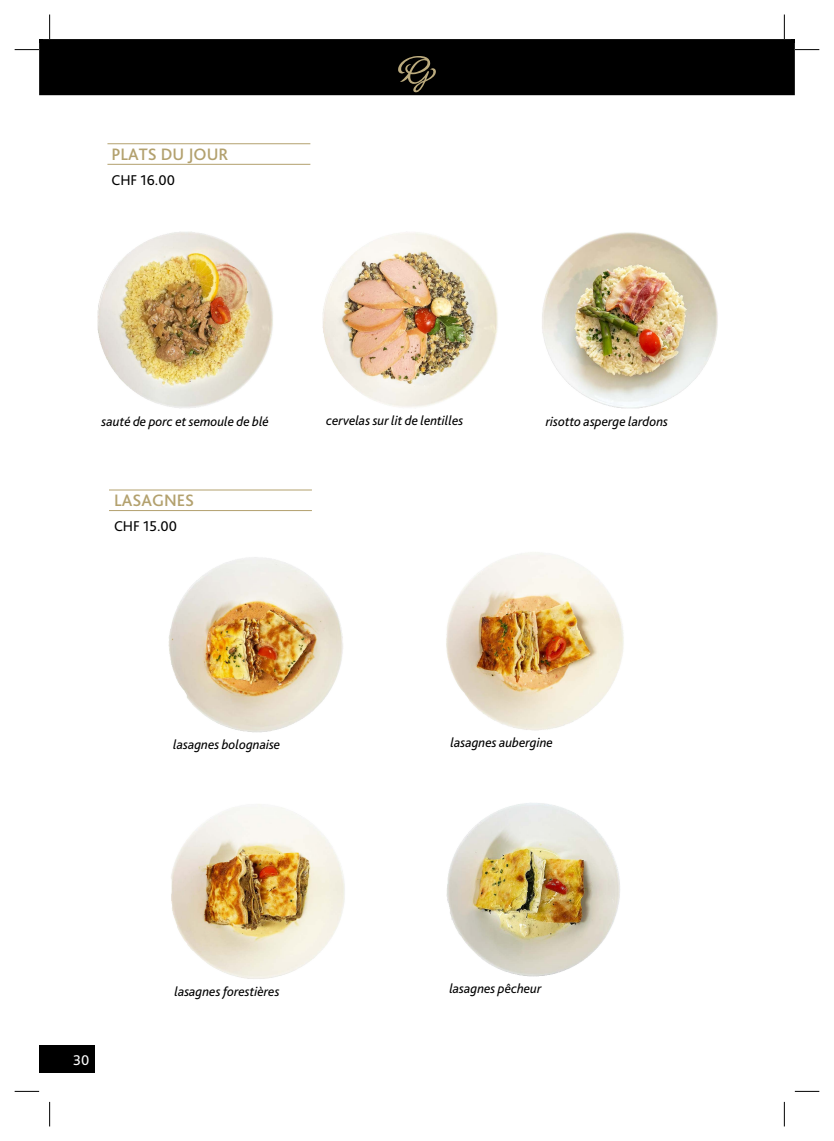
<style>
.page{position:relative;width:834px;height:1141px;background:#fff}
.page>*{position:absolute;margin:0;border:0;box-sizing:border-box;transform-origin:0 0}
.t1{font:500 17.32px "Bliss Pro";color:#b3a16e}
.t2{font:14.88px "Bliss Pro";color:#000}
.t3{font:14.88px "Bliss Pro";color:#fff}
.t4{font:italic 13.65px "Bliss Pro";color:#000}
</style>
<div class="page">
<div style="left:39px;top:39px;width:755px;height:56px;background:#000"></div>
<svg style="left:398px;top:56px;width:38px;height:36px"></svg>
<img style="left:98px;top:232px;width:175px;height:176px">
<img style="left:322px;top:232px;width:176px;height:175px">
<img style="left:446px;top:552px;width:178px;height:179px">
<img style="left:169px;top:557px;width:174px;height:175px">
<img style="left:171px;top:804px;width:174px;height:175px">
<img style="left:446px;top:803px;width:174px;height:174px">
<img style="left:542px;top:232px;width:176px;height:177px">
<hr style="left:107px;top:143px;width:203px;height:1px;background:#b3a16e">
<hr style="left:107px;top:164px;width:203px;height:1px;background:#b3a16e">
<hr style="left:109px;top:490px;width:203px;height:1px;background:#b3a16e">
<hr style="left:109px;top:510px;width:203px;height:1px;background:#b3a16e">
<svg style="left:15px;top:49px;width:24px;height:1px"></svg>
<svg style="left:49px;top:15px;width:1px;height:24px"></svg>
<svg style="left:794px;top:49px;width:25px;height:1px"></svg>
<svg style="left:783px;top:15px;width:1px;height:24px"></svg>
<svg style="left:15px;top:1091px;width:24px;height:1px"></svg>
<svg style="left:49px;top:1102px;width:1px;height:24px"></svg>
<svg style="left:794px;top:1091px;width:25px;height:1px"></svg>
<svg style="left:783px;top:1102px;width:1px;height:24px"></svg>
<div style="left:39px;top:1046px;width:56px;height:27px;background:#000"></div>
<p class="t1" style="left:111px;top:143px;width:118px">PLATS DU JOUR</p>
<p class="t2" style="left:111px;top:171px;width:65px">CHF 16.00</p>
<p class="t4" style="left:102px;top:413px;width:169px">sauté de porc et semoule de blé</p>
<p class="t4" style="left:326px;top:412px;width:138px">cervelas sur lit de lentilles</p>
<p class="t1" style="left:114px;top:489px;width:82px">LASAGNES</p>
<p class="t2" style="left:114px;top:517px;width:65px">CHF 15.00</p>
<p class="t4" style="left:545px;top:413px;width:124px">risotto asperge lardons</p>
<p class="t4" style="left:173px;top:736px;width:109px">lasagnes bolognaise</p>
<p class="t4" style="left:450px;top:734px;width:104px">lasagnes aubergine</p>
<p class="t3" style="left:73px;top:1051px;width:18px">30</p>
<p class="t4" style="left:174px;top:983px;width:107px">lasagnes forestières</p>
<p class="t4" style="left:449px;top:980px;width:94px">lasagnes pêcheur</p>
</div>
